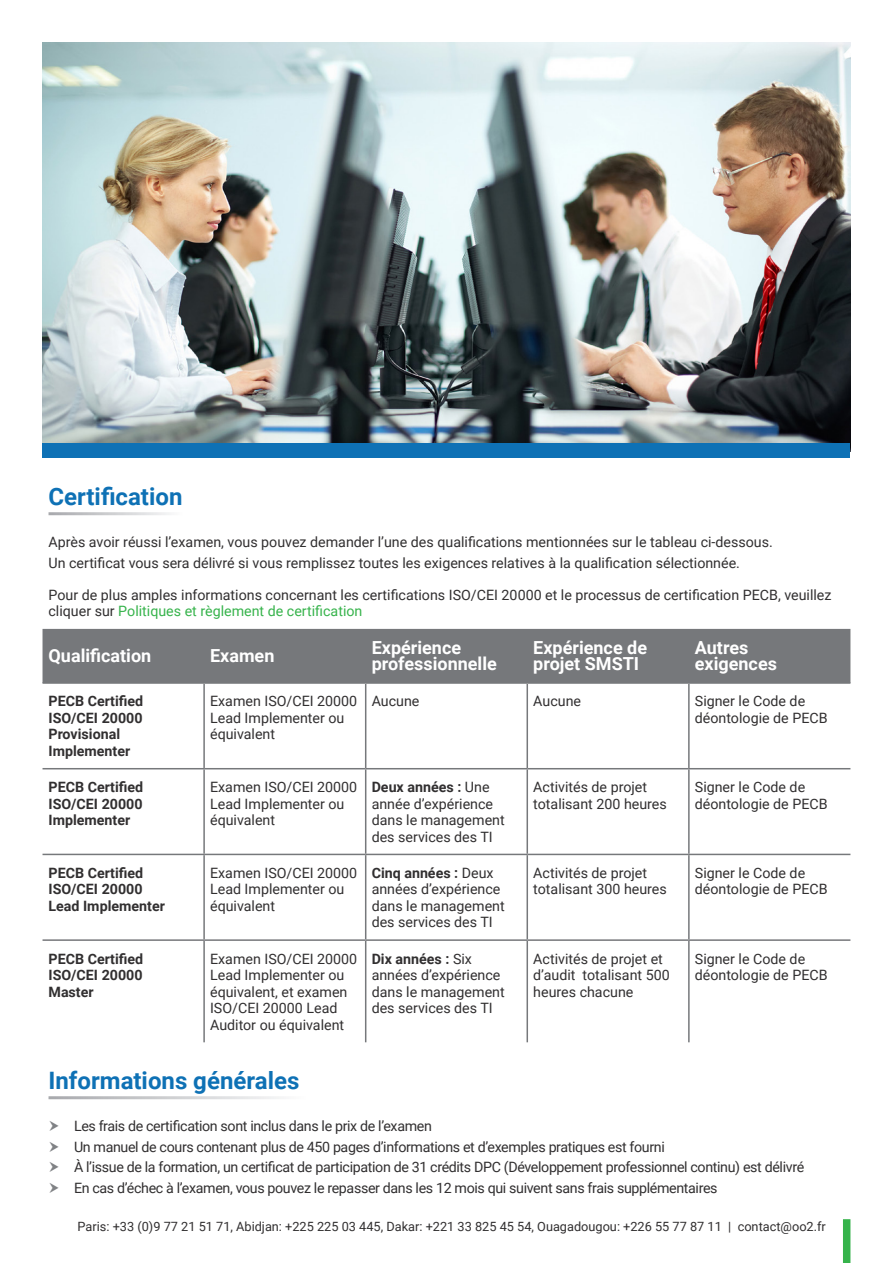
<style>
.page{position:relative;width:893px;height:1263px;background:#fff}
.page>*{position:absolute;margin:0;border:0;box-sizing:border-box;transform-origin:0 0}
.t1{font:700 24px "Roboto";color:#0e71b5}
.t2{font:700 18px/16.5px "Roboto";color:#fff}
.Bullet_Points{font:14.25px/16.5px "Roboto";color:#312f30}
.Bullet_Points-2{font:14.25px "Roboto";letter-spacing:-.025em;color:#312f30}
.t3{font:700 14.25px/16.5px "Roboto";color:#312f30}
.Bullet_Points-3{font:12.75px "Roboto";color:#312f30}
.s1{color:#36b34b}
.s2{font-weight:700}
</style>
<div class="page">
<img style="left:43px;top:43px;width:807px;height:400px">
<div style="left:43px;top:443px;width:807px;height:15px;background:#0e71b5"></div>
<div style="left:43px;top:629px;width:807px;height:53px;background:#76787b"></div>
<hr style="left:43px;top:939px;width:161px;height:2px;background:#76787b">
<hr style="left:204px;top:939px;width:162px;height:2px;background:#76787b">
<hr style="left:366px;top:939px;width:161px;height:2px;background:#76787b">
<hr style="left:527px;top:939px;width:162px;height:2px;background:#76787b">
<hr style="left:689px;top:939px;width:161px;height:2px;background:#76787b">
<hr style="left:203px;top:684px;width:2px;height:84px;background:#76787b">
<hr style="left:365px;top:684px;width:1px;height:84px;background:#76787b">
<hr style="left:526px;top:684px;width:2px;height:84px;background:#76787b">
<hr style="left:688px;top:684px;width:2px;height:84px;background:#76787b">
<hr style="left:43px;top:768px;width:161px;height:1px;background:#76787b">
<hr style="left:204px;top:768px;width:162px;height:1px;background:#76787b">
<hr style="left:203px;top:769px;width:2px;height:85px;background:#76787b">
<hr style="left:366px;top:768px;width:161px;height:1px;background:#76787b">
<hr style="left:365px;top:769px;width:1px;height:85px;background:#76787b">
<hr style="left:527px;top:768px;width:162px;height:1px;background:#76787b">
<hr style="left:526px;top:769px;width:2px;height:85px;background:#76787b">
<hr style="left:689px;top:768px;width:161px;height:1px;background:#76787b">
<hr style="left:688px;top:769px;width:2px;height:85px;background:#76787b">
<hr style="left:43px;top:854px;width:161px;height:1px;background:#76787b">
<hr style="left:204px;top:854px;width:162px;height:1px;background:#76787b">
<hr style="left:203px;top:855px;width:2px;height:84px;background:#76787b">
<hr style="left:366px;top:854px;width:161px;height:1px;background:#76787b">
<hr style="left:365px;top:855px;width:1px;height:84px;background:#76787b">
<hr style="left:527px;top:854px;width:162px;height:1px;background:#76787b">
<hr style="left:526px;top:855px;width:2px;height:84px;background:#76787b">
<hr style="left:689px;top:854px;width:161px;height:1px;background:#76787b">
<hr style="left:688px;top:855px;width:2px;height:84px;background:#76787b">
<hr style="left:203px;top:941px;width:2px;height:101px;background:#76787b">
<hr style="left:365px;top:941px;width:1px;height:101px;background:#76787b">
<hr style="left:526px;top:941px;width:2px;height:101px;background:#76787b">
<hr style="left:688px;top:941px;width:2px;height:101px;background:#76787b">
<hr style="left:43px;top:682px;width:161px;height:2px;background:#76787b">
<hr style="left:204px;top:682px;width:162px;height:2px;background:#76787b">
<hr style="left:366px;top:682px;width:161px;height:2px;background:#76787b">
<hr style="left:527px;top:682px;width:162px;height:2px;background:#76787b">
<hr style="left:689px;top:682px;width:161px;height:2px;background:#76787b">
<div style="left:843px;top:1219px;width:7px;height:44px;background:#36b34b"></div>
<p class="t1" style="left:49px;top:479px;width:135px">Certification</p>
<p class="Bullet_Points" style="left:49px;top:533px;width:726px">Après avoir réussi l’examen, vous pouvez demander l’une des qualifications mentionnées sur le tableau ci-dessous.</p>
<p class="Bullet_Points" style="left:49px;top:554px;width:693px">Un certificat vous sera délivré si vous remplissez toutes les exigences relatives à la qualification sélectionnée.</p>
<p class="Bullet_Points" style="left:49px;top:586px;width:785px">Pour de plus amples informations concernant les certifications ISO/CEI 20000 et le processus de certification PECB, veuillez cliquer sur <span class="s1">Politiques et règlement de certification</span></p>
<p class="t2" style="left:49px;top:647px;width:104px">Qualification</p>
<p class="t2" style="left:210px;top:647px;width:66px">Examen</p>
<p class="t2" style="left:372px;top:638px;width:91px">Expérience</p>
<p class="t2" style="left:533px;top:638px;width:115px">Expérience de projet SMSTI</p>
<p class="t2" style="left:695px;top:638px;width:55px">Autres</p>
<p class="t2" style="left:372px;top:655px;width:127px">professionnelle</p>
<p class="t2" style="left:695px;top:655px;width:84px">exigences</p>
<p class="t3" style="left:49px;top:693px;width:96px">PECB Certified<br>ISO/CEI 20000<br>Provisional<br>Implementer</p>
<p class="Bullet_Points" style="left:210px;top:693px;width:149px">Examen ISO/CEI 20000<br>Lead Implementer ou équivalent</p>
<p class="Bullet_Points" style="left:372px;top:693px;width:49px">Aucune</p>
<p class="Bullet_Points" style="left:533px;top:693px;width:49px">Aucune</p>
<p class="Bullet_Points" style="left:695px;top:693px;width:134px">Signer le Code de déontologie de PECB</p>
<p class="t3" style="left:49px;top:778px;width:96px;text-align:justify">PECB Certified ISO/CEI 20000<br>Implementer</p>
<p class="Bullet_Points" style="left:210px;top:778px;width:149px">Examen ISO/CEI 20000<br>Lead Implementer ou équivalent</p>
<p class="Bullet_Points" style="left:372px;top:778px;width:135px"><span class="s2">Deux années :</span> Une année d’expérience dans le management des services des TI</p>
<p class="Bullet_Points" style="left:533px;top:778px;width:135px">Activités de projet totalisant 200 heures</p>
<p class="Bullet_Points" style="left:695px;top:778px;width:134px">Signer le Code de déontologie de PECB</p>
<p class="t3" style="left:49px;top:864px;width:96px">PECB Certified</p>
<p class="t3" style="left:49px;top:880px;width:96px">ISO/CEI 20000</p>
<p class="t3" style="left:49px;top:897px;width:118px">Lead Implementer</p>
<p class="Bullet_Points" style="left:210px;top:864px;width:149px">Examen ISO/CEI 20000<br>Lead Implementer ou équivalent</p>
<p class="Bullet_Points" style="left:372px;top:864px;width:135px"><span class="s2">Cinq années :</span> Deux années d’expérience dans le management des services des TI</p>
<p class="Bullet_Points" style="left:533px;top:864px;width:135px">Activités de projet totalisant 300 heures</p>
<p class="Bullet_Points" style="left:695px;top:864px;width:134px">Signer le Code de déontologie de PECB</p>
<p class="t3" style="left:49px;top:950px;width:96px">PECB Certified</p>
<p class="t3" style="left:49px;top:966px;width:96px">ISO/CEI 20000</p>
<p class="t3" style="left:49px;top:983px;width:47px">Master</p>
<p class="Bullet_Points" style="left:210px;top:950px;width:149px">Examen ISO/CEI 20000<br>Lead Implementer ou équivalent, et examen<br>ISO/CEI 20000 Lead<br>Auditor ou équivalent</p>
<p class="Bullet_Points" style="left:372px;top:950px;width:135px"><span class="s2">Dix années :</span> Six années d’expérience dans le management des services des TI</p>
<p class="Bullet_Points" style="left:533px;top:950px;width:138px">Activités de projet et d’audit totalisant 500 heures chacune</p>
<p class="Bullet_Points" style="left:695px;top:950px;width:134px">Signer le Code de déontologie de PECB</p>
<p class="t1" style="left:49px;top:1063px;width:252px">Informations générales</p>
<p class="Bullet_Points-2" style="left:74px;top:1116px;width:359px">Les frais de certification sont inclus dans le prix de l’examen</p>
<p class="Bullet_Points-2" style="left:74px;top:1137px;width:592px">Un manuel de cours contenant plus de 450 pages d’informations et d’exemples pratiques est fourni</p>
<p class="Bullet_Points-2" style="left:74px;top:1157px;width:732px">À l’issue de la formation, un certificat de participation de 31 crédits DPC (Développement professionnel continu) est délivré</p>
<p class="Bullet_Points-2" style="left:74px;top:1178px;width:645px">En cas d’échec à l’examen, vous pouvez le repasser dans les 12 mois qui suivent sans frais supplémentaires</p>
<p class="Bullet_Points-3" style="left:78px;top:1218px;width:750px">Paris: +33 (0)9 77 21 51 71, Abidjan: +225 225 03 445, Dakar: +221 33 825 45 54, Ouagadougou: +226 55 77 87 11 | contact@oo2.fr</p>
</div>
